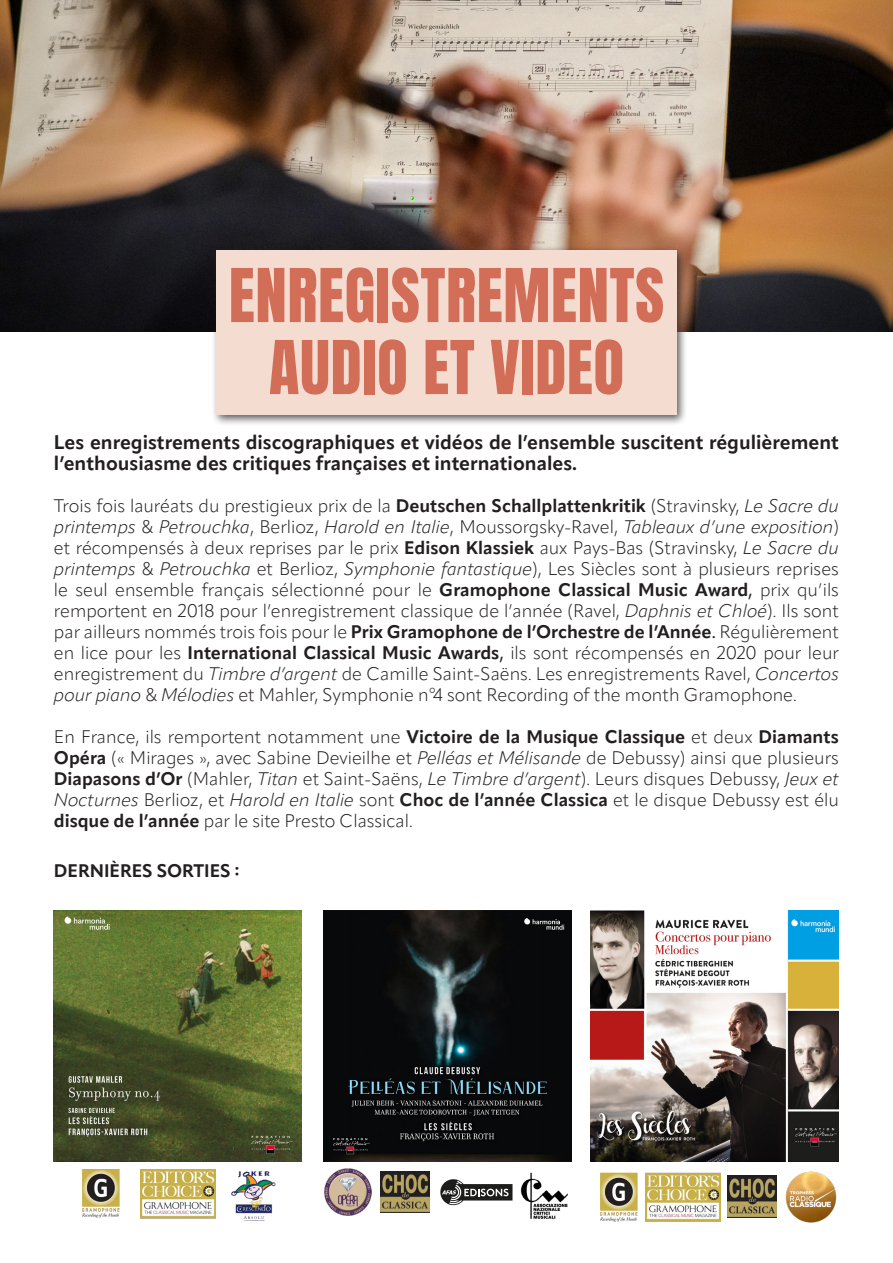
<style>
.page{position:relative;width:893px;height:1263px;background:#fff}
.page>*{position:absolute;margin:0;border:0;box-sizing:border-box;transform-origin:0 0}
.t1{font:63px/72px "Anton";letter-spacing:.01em;color:#d26e58;text-align:center}
.t2{font:700 19.5px/21px "Apparat";color:#231f20}
.t3{font:300 18px/21px "Apparat";color:#231f20;text-align:justify}
.t4{font:700 18px "Apparat";color:#231f20}
.s1{font-weight:700}
.s2{font-style:italic}
.s3{font-weight:400}
</style>
<div class="page">
<img style="left:0;top:0;width:893px;height:332px">
<div style="left:211px;top:245px;width:477px;height:181px;background:#231f20;opacity:.75"></div>
<div style="left:216px;top:250px;width:461px;height:165px;background:#f5dcd1"></div>
<img style="left:54px;top:910px;width:248px;height:251px">
<img style="left:323px;top:910px;width:248px;height:251px">
<img style="left:591px;top:910px;width:248px;height:251px">
<img style="left:82px;top:1169px;width:38px;height:49px">
<img style="left:140px;top:1169px;width:76px;height:49px">
<img style="left:231px;top:1171px;width:45px;height:50px">
<img style="left:325px;top:1168px;width:47px;height:48px">
<img style="left:381px;top:1171px;width:48px;height:42px">
<svg style="left:440px;top:1179px;width:72px;height:26px"></svg>
<img style="left:520px;top:1172px;width:48px;height:47px">
<img style="left:600px;top:1173px;width:38px;height:49px">
<img style="left:728px;top:1176px;width:48px;height:41px">
<img style="left:785px;top:1171px;width:52px;height:52px">
<img style="left:645px;top:1173px;width:76px;height:48px">
<p class="t1" style="left:229px;top:264px;width:437px">ENREGISTREMENTS<br>AUDIO ET VIDEO</p>
<p class="t2" style="left:54px;top:431px;width:787px">Les enregistrements discographiques et vidéos de l’ensemble suscitent régulièrement l’enthousiasme des critiques françaises et internationales.</p>
<p class="t3" style="left:54px;top:495px;width:787px">Trois fois lauréats du prestigieux prix de la <span class="s1">Deutschen Schallplattenkritik</span> (Stravinsky, <span class="s2">Le Sacre du printemps</span> &amp; <span class="s2">Petrouchka</span>, Berlioz, <span class="s2">Harold en Italie</span>, Moussorgsky-Ravel, <span class="s2">Tableaux d’une exposition</span>) et récompensés à deux reprises par le prix <span class="s1">Edison Klassiek</span> aux Pays-Bas (Stravinsky, <span class="s2">Le Sacre du printemps</span> &amp; <span class="s2">Petrouchka</span> et Berlioz, <span class="s2">Symphonie fantastique</span>), Les Siècles sont à plusieurs reprises le seul ensemble français sélectionné pour le <span class="s1">Gramophone Classical Music Award</span><span class="s3">,</span> prix qu’ils remportent en 2018 pour l’enregistrement classique de l’année (Ravel, <span class="s2">Daphnis et Chloé</span>). Ils sont par ailleurs nommés trois fois pour le <span class="s1">Prix Gramophone de l’Orchestre de l’Année</span><span class="s3">.</span> Régulièrement en lice pour les <span class="s1">International Classical Music Awards</span><span class="s3">,</span> ils sont récompensés en 2020 pour leur enregistrement du <span class="s2">Timbre d’argent</span> de Camille Saint-Saëns. Les enregistrements Ravel, <span class="s2">Concertos pour piano</span> &amp; <span class="s2">Mélodies</span> et Mahler, Symphonie n°4 sont Recording of the month Gramophone.</p>
<p class="t3" style="left:54px;top:726px;width:787px">En France, ils remportent notamment une <span class="s1">Victoire de la Musique Classique</span> et deux <span class="s1">Diamants Opéra</span> (« Mirages », avec Sabine Devieilhe et <span class="s2">Pelléas et Mélisande</span> de Debussy) ainsi que plusieurs <span class="s1">Diapasons d’Or</span> (Mahler, <span class="s2">Titan</span> et Saint-Saëns, <span class="s2">Le Timbre d’argent</span>). Leurs disques Debussy, <span class="s2">Jeux et Nocturnes</span> Berlioz, et <span class="s2">Harold en Italie</span> sont <span class="s1">Choc de l’année Classica</span> et le disque Debussy est élu <span class="s1">disque de l’année</span> par le site Presto Classical.</p>
<p class="t4" style="left:54px;top:860px;width:187px">DERNIÈRES SORTIES :</p>
</div>
